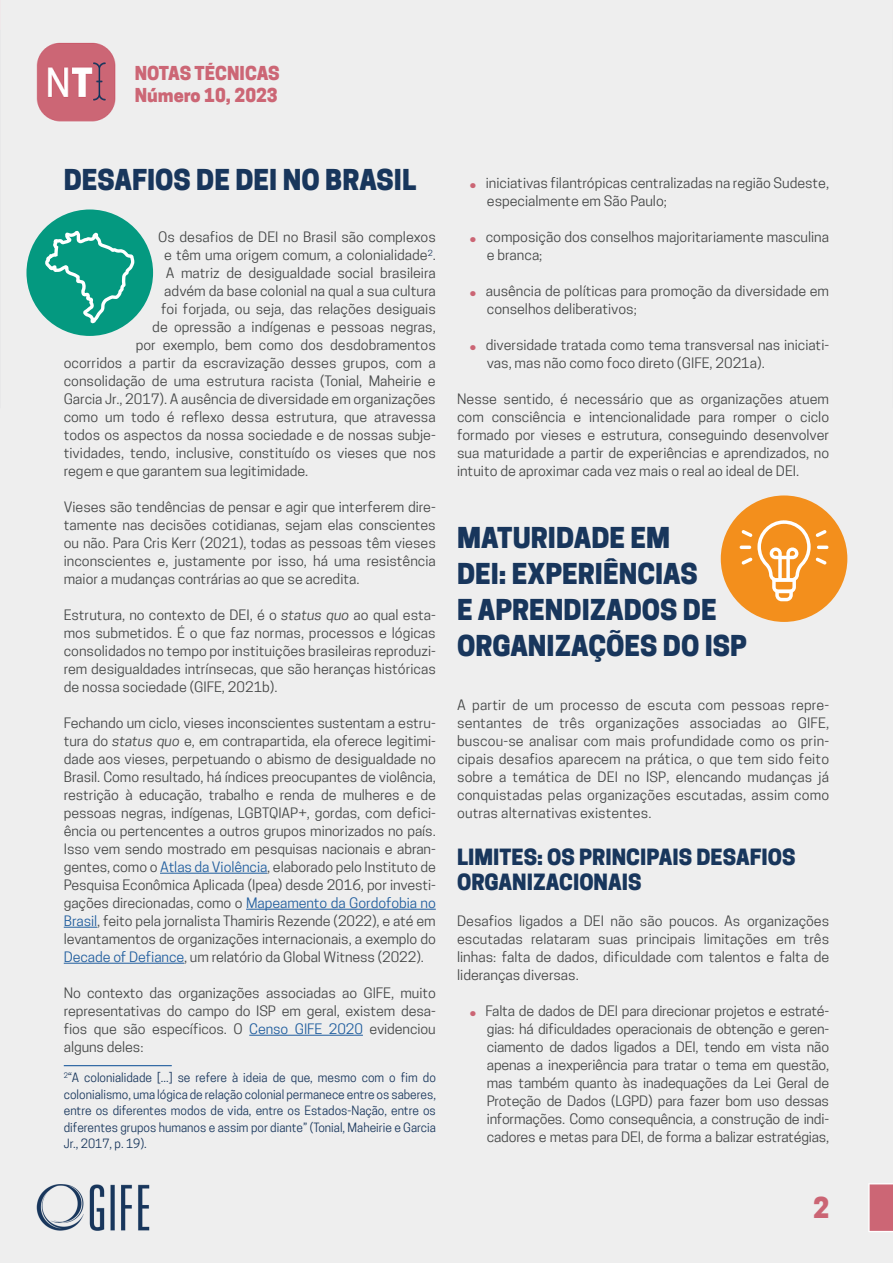
<style>
.page{position:relative;width:893px;height:1263px;background:#fff}
.page>*{position:absolute;margin:0;border:0;box-sizing:border-box;transform-origin:0 0}
.t1{font:800 27px/36px "Cooper Hewitt LO";color:#18365c}
.t2{font:800 27px "Cooper Hewitt LO";color:#cb6574}
.t3{font:800 21px/25.2px "Cooper Hewitt LO";color:#18365c}
.t4{font:800 18px/21.6px "Cooper Hewitt LO";color:#cc6675}
.t5{font:13.5px/18px "Cooper Hewitt LO";color:#454747;text-align:justify;scale:1.06 1}
.t6{font:12px/16.5px "Cooper Hewitt LO";color:#18365c;text-align:justify}
.s1{font-style:italic}
.s2{color:#215e9e}
.s3{font-size:9px;color:#cb6574}
</style>
<div class="page">
<div style="left:0;top:0;width:893px;height:1146px;background:#eee"></div>
<div style="left:0;top:1146px;width:893px;height:117px;background:#eee"></div>
<hr style="left:160px;top:873px;width:107px;height:1px;background:#215e9e">
<hr style="left:246px;top:909px;width:190px;height:1px;background:#215e9e">
<hr style="left:64px;top:927px;width:33px;height:1px;background:#215e9e">
<hr style="left:64px;top:963px;width:120px;height:1px;background:#215e9e">
<hr style="left:249px;top:1035px;width:114px;height:1px;background:#215e9e">
<hr style="left:64px;top:1065px;width:108px;height:1px;background:#215e9e">
<div style="left:26px;top:209px;width:127px;height:127px;background:#049980;border-radius:50%"></div>
<div style="left:721px;top:495px;width:126px;height:127px;background:#f38f1c;border-radius:50%"></div>
<svg style="left:43px;top:208px;width:94px;height:118px"></svg>
<svg style="left:740px;top:520px;width:88px;height:81px"></svg>
<h3 class="t4" style="left:135px;top:63px;width:146px">NOTAS TÉCNICAS<br>Número 10, 2023</h3>
<h1 class="t1" style="left:64px;top:162px;width:354px">DESAFIOS DE DEI NO BRASIL</h1>
<p class="t5" style="left:158px;top:228px;width:263px">Os desafios de DEI no Brasil são complexos</p>
<p class="t5" style="left:164px;top:246px;width:258px">e têm uma origem comum, a colonialidade<sup>2</sup>.</p>
<p class="t5" style="left:166px;top:264px;width:256px">A matriz de desigualdade social brasileira</p>
<p class="t5" style="left:164px;top:282px;width:258px">advém da base colonial na qual a sua cultura</p>
<p class="t5" style="left:161px;top:300px;width:260px">foi forjada, ou seja, das relações desiguais</p>
<p class="t5" style="left:152px;top:318px;width:269px">de opressão a indígenas e pessoas negras,</p>
<p class="t5" style="left:136px;top:336px;width:285px">por exemplo, bem como dos desdobramentos</p>
<p class="t5" style="left:64px;top:354px;width:352px">ocorridos a partir da escravização desses grupos, com a</p>
<p class="t5" style="left:64px;top:372px;width:352px">consolidação de uma estrutura racista (Tonial, Maheirie e</p>
<p class="t5" style="left:64px;top:390px;width:352px">Garcia Jr., 2017). A ausência de diversidade em organizações</p>
<p class="t5" style="left:64px;top:408px;width:352px">como um todo é reflexo dessa estrutura, que atravessa</p>
<p class="t5" style="left:64px;top:426px;width:352px">todos os aspectos da nossa sociedade e de nossas subje-</p>
<p class="t5" style="left:64px;top:444px;width:352px">tividades, tendo, inclusive, constituído os vieses que nos</p>
<p class="t5" style="left:64px;top:462px;width:232px">regem e que garantem sua legitimidade.</p>
<p class="t5" style="left:64px;top:498px;width:352px">Vieses são tendências de pensar e agir que interferem dire&shy;tamente nas decisões cotidianas, sejam elas conscientes ou não. Para Cris Kerr (2021), todas as pessoas têm vieses inconscientes e, justamente por isso, há uma resistência maior a mudanças contrárias ao que se acredita.</p>
<p class="t5" style="left:64px;top:606px;width:352px">Estrutura, no contexto de DEI, é o <span class="s1">status quo</span> ao qual esta&shy;mos submetidos. É o que faz normas, processos e lógicas consolidados no tempo por instituições brasileiras reproduzi&shy;rem desigualdades intrínsecas, que são heranças históricas de nossa sociedade (GIFE, 2021b).</p>
<p class="t5" style="left:64px;top:714px;width:353px">Fechando um ciclo, vieses inconscientes sustentam a estru&shy;tura do <span class="s1">status quo</span> e, em contrapartida, ela oferece legitimi&shy;dade aos vieses, perpetuando o abismo de desigualdade no Brasil. Como resultado, há índices preocupantes de violência, restrição à educação, trabalho e renda de mulheres e de pessoas negras, indígenas, LGBTQIAP+, gordas, com defici&shy;ência ou pertencentes a outros grupos minorizados no país.<br>Isso vem sendo mostrado em pesquisas nacionais e abran&shy;gentes, como o <span class="s2">Atlas da Violência</span>, elaborado pelo Instituto de Pesquisa Econômica Aplicada (Ipea) desde 2016, por investi&shy;gações direcionadas, como o <span class="s2">Mapeamento da Gordofobia no Brasil</span>, feito pela jornalista Thamiris Rezende (2022), e até em levantamentos de organizações internacionais, a exemplo do <span class="s2">Decade of Defiance</span>, um relatório da Global Witness (2022).</p>
<p class="t5" style="left:64px;top:984px;width:352px">No contexto das organizações associadas ao GIFE, muito representativas do campo do ISP em geral, existem desa&shy;fios que são específicos. O <span class="s2">Censo GIFE 2020</span> evidenciou alguns deles:</p>
<p class="t6" style="left:64px;top:1069px;width:374px"><sup>2</sup>“A colonialidade [...] se refere à ideia de que, mesmo com o fim do colonialismo, uma lógica de relação colonial permanece entre os saberes, entre os diferentes modos de vida, entre os Estados-Nação, entre os diferentes grupos humanos e assim por diante” (Tonial, Maheirie e Garcia Jr., 2017, p. 19).</p>
<p class="t5" style="left:487px;top:174px;width:324px;text-indent:-17px"><span class="s3">⚫</span> iniciativas filantrópicas centralizadas na região Sudeste, especialmente em São Paulo;</p>
<p class="t5" style="left:487px;top:228px;width:324px;text-indent:-17px"><span class="s3">⚫</span> composição dos conselhos majoritariamente masculina e branca;</p>
<p class="t5" style="left:487px;top:282px;width:324px;text-indent:-17px"><span class="s3">⚫</span> ausência de políticas para promoção da diversidade em conselhos deliberativos;</p>
<p class="t5" style="left:487px;top:336px;width:324px;text-indent:-17px"><span class="s3">⚫</span> diversidade tratada como tema transversal nas iniciati&shy;vas, mas não como foco direto (GIFE, 2021a).</p>
<p class="t5" style="left:457px;top:390px;width:353px">Nesse sentido, é necessário que as organizações atuem com consciência e intencionalidade para romper o ciclo formado por vieses e estrutura, conseguindo desenvolver sua maturidade a partir de experiências e aprendizados, no intuito de aproximar cada vez mais o real ao ideal de DEI.</p>
<h1 class="t1" style="left:457px;top:520px;width:291px">MATURIDADE EM<br>DEI: EXPERIÊNCIAS<br>E APRENDIZADOS DE<br>ORGANIZAÇÕES DO ISP</h1>
<p class="t5" style="left:457px;top:696px;width:352px">A partir de um processo de escuta com pessoas repre&shy;sentantes de três organizações associadas ao GIFE, buscou-se analisar com mais profundidade como os prin&shy;cipais desafios aparecem na prática, o que tem sido feito sobre a temática de DEI no ISP, elencando mudanças já conquistadas pelas organizações escutadas, assim como outras alternativas existentes.</p>
<h2 class="t3" style="left:457px;top:844px;width:340px">LIMITES: OS PRINCIPAIS DESAFIOS<br>ORGANIZACIONAIS</h2>
<p class="t5" style="left:457px;top:912px;width:352px">Desafios ligados a DEI não são poucos. As organizações escutadas relataram suas principais limitações em três linhas: falta de dados, dificuldade com talentos e falta de lideranças diversas.</p>
<p class="t5" style="left:487px;top:1002px;width:324px;text-indent:-17px"><span class="s3">⚫</span> Falta de dados de DEI para direcionar projetos e estraté&shy;gias: há dificuldades operacionais de obtenção e geren&shy;ciamento de dados ligados a DEI, tendo em vista não apenas a inexperiência para tratar o tema em questão, mas também quanto às inadequações da Lei Geral de Proteção de Dados (LGPD) para fazer bom uso dessas informações. Como consequência, a construção de indi&shy;cadores e metas para DEI, de forma a balizar estratégias,</p>
<h1 class="t2" style="left:813px;top:1192px;width:18px">2</h1>
</div>
